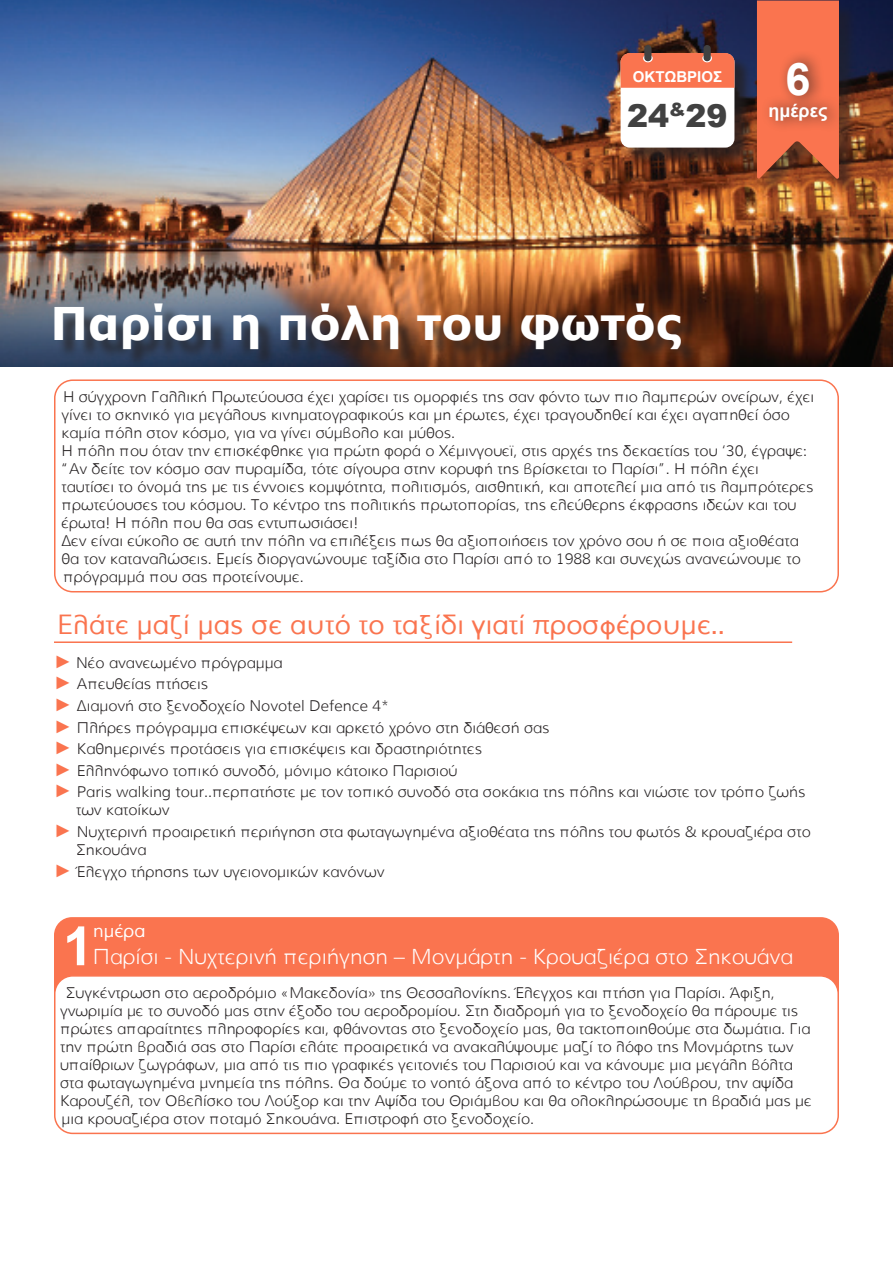
<style>
.page{position:relative;width:893px;height:1263px;background:#fff}
.page>*{position:absolute;margin:0;border:0;box-sizing:border-box;transform-origin:0 0}
.t1{font:700 54px "Arial";color:#fff}
.t2{font:700 45px "Verdana";color:#fff}
.t3{font:700 45px "Arial";color:#fff}
.t4{font:900 31.5px "Arial";color:#414141}
.t5{font:27px "Aka Acid GR Muli Medium";color:#fa744f}
.t6{font:21px "Aka Acid GR Muli Light";color:#fff}
.t7{font:700 18px "Arial";color:#fff}
.t8{font:18px "Aka Acid GR Muli Medium";color:#fff}
.t9{font:15px/18px "Aka Acid GR Muli Light";color:#231f20}
.t10{font:700 15px "Arial";color:#fff}
.s1{font-family:"Arial";font-size:18px;color:#fa744f}
</style>
<div class="page">
<div style="left:54px;top:379px;width:785px;height:213px;border:2px solid #fa744f;border-radius:18px"></div>
<img style="left:0;top:0;width:893px;height:367px">
<div style="left:57px;top:306px;width:642px;height:62px;background:#231f20;opacity:.75"></div>
<div style="left:623px;top:48px;width:130px;height:118px;background:#231f20;opacity:.75"></div>
<div style="left:621px;top:53px;width:113px;height:95px;background:#fff;border-radius:9px"></div>
<div style="left:621px;top:53px;width:113px;height:35px;background:#fa744f"></div>
<div style="left:702px;top:54px;width:10px;height:8px;background:#fef1ee;border-radius:50%"></div>
<svg style="left:643px;top:54px;width:10px;height:8px"></svg>
<div style="left:704px;top:46px;width:6px;height:15px;background:#414141;border-radius:3px"></div>
<div style="left:703px;top:45px;width:8px;height:16px;border:2px solid #414141;border-radius:3px"></div>
<div style="left:645px;top:46px;width:6px;height:15px;background:#414141;border-radius:3px"></div>
<div style="left:644px;top:45px;width:7px;height:16px;border:2px solid #414141;border-radius:3px"></div>
<div style="left:759px;top:3px;width:99px;height:194px;background:#231f20;opacity:.5"></div>
<svg style="left:757px;top:1px;width:82px;height:178px;background:#e16946"></svg>
<div style="left:761px;top:50px;width:83px;height:83px;background:#231f20;opacity:.75"></div>
<div style="left:54px;top:917px;width:785px;height:97px;background:#fa744f;border-radius:18px"></div>
<div style="left:55px;top:976px;width:783px;height:157px;background:#fff;border-radius:18px"></div>
<div style="left:54px;top:975px;width:785px;height:159px;border:2px solid #fa744f;border-radius:18px"></div>
<hr style="left:54px;top:641px;width:738px;height:2px;background:#fa744f">
<p class="t10" style="left:633px;top:66px;width:91px">ΟΚΤΩΒΡΙΟΣ</p>
<p class="t3" style="left:785px;top:48px;width:27px">6</p>
<p class="t7" style="left:768px;top:98px;width:61px">ημέρες</p>
<p class="t4" style="left:627px;top:93px;width:102px">24<sup>&amp;</sup>29</p>
<p class="t2" style="left:50px;top:292px;width:632px">Παρίσι η πόλη του φωτός</p>
<p class="t9" style="left:62px;top:388px;width:754px">Η σύγχρονη Γαλλική Πρωτεύουσα έχει χαρίσει τις ομορφιές της σαν φόντο των πιο λαμπερών ονείρων, έχει γίνει το σκηνικό για μεγάλους κινηματογραφικούς και μη έρωτες, έχει τραγουδηθεί και έχει αγαπηθεί όσο καμία πόλη στον κόσμο, για να γίνει σύμβολο και μύθος.</p>
<p class="t9" style="left:62px;top:442px;width:754px">Η πόλη που όταν την επισκέφθηκε για πρώτη φορά ο Χέμινγουεϊ, στις αρχές της δεκαετίας του ‘30, έγραψε: “Αν δείτε τον κόσμο σαν πυραμίδα, τότε σίγουρα στην κορυφή της βρίσκεται το Παρίσι”. Η πόλη έχει ταυτίσει το όνομά της με τις έννοιες κομψότητα, πολιτισμός, αισθητική, και αποτελεί μια από τις λαμπρότερες πρωτεύουσες του κόσμου. Το κέντρο της πολιτικής πρωτοπορίας, της ελεύθερης έκφρασης ιδεών και του έρωτα! Η πόλη που θα σας εντυπωσιάσει!</p>
<p class="t9" style="left:62px;top:532px;width:741px">Δεν είναι εύκολο σε αυτή την πόλη να επιλέξεις πως θα αξιοποιήσεις τον χρόνο σου ή σε ποια αξιοθέατα θα τον καταναλώσεις. Εμείς διοργανώνουμε ταξίδια στο Παρίσι από το 1988 και συνεχώς ανανεώνουμε το πρόγραμμά που σας προτείνουμε.</p>
<p class="t5" style="left:57px;top:608px;width:670px">Ελάτε μαζί μας σε αυτό το ταξίδι γιατί προσφέρουμε..</p>
<p class="t9" style="left:54px;top:653px;width:230px"><span class="s1">►</span> Νέο ανανεωμένο πρόγραμμα</p>
<p class="t9" style="left:54px;top:675px;width:156px"><span class="s1">►</span> Απευθείας πτήσεις</p>
<p class="t9" style="left:54px;top:697px;width:336px"><span class="s1">►</span> Διαμονή στο ξενοδοχείο Novotel Defence 4*</p>
<p class="t9" style="left:54px;top:718px;width:497px"><span class="s1">►</span> Πλήρες πρόγραμμα επισκέψεων και αρκετό χρόνο στη διάθεσή σας</p>
<p class="t9" style="left:54px;top:740px;width:430px"><span class="s1">►</span> Καθημερινές προτάσεις για επισκέψεις και δραστηριότητες</p>
<p class="t9" style="left:54px;top:761px;width:405px"><span class="s1">►</span> Ελληνόφωνο τοπικό συνοδό, μόνιμο κάτοικο Παρισιού</p>
<p class="t9" style="left:76px;top:783px;width:731px;text-indent:-22px"><span class="s1">►</span> Paris walking tour..περπατήστε με τον τοπικό συνοδό στα σοκάκια της πόλης και νιώστε τον τρόπο ζωής των κατοίκων</p>
<p class="t9" style="left:76px;top:823px;width:736px;text-indent:-22px"><span class="s1">►</span> Νυχτερινή προαιρετική περιήγηση στα φωταγωγημένα αξιοθέατα της πόλης του φωτός &amp; κρουαζιέρα στο<br>Σηκουάνα</p>
<p class="t9" style="left:54px;top:862px;width:332px"><span class="s1">►</span> Έλεγχο τήρησης των υγειονομικών κανόνων</p>
<p class="t1" style="left:63px;top:908px;width:32px">1</p>
<p class="t8" style="left:93px;top:919px;width:54px">ημέρα</p>
<p class="t6" style="left:93px;top:944px;width:702px">Παρίσι - Νυχτερινή περιήγηση – Μονμάρτη - Κρουαζιέρα στο Σηκουάνα</p>
<p class="t9" style="left:60px;top:983px;width:753px;text-indent:6px">Συγκέντρωση στο αεροδρόμιο «Μακεδονία» της Θεσσαλονίκης. Έλεγχος και πτήση για Παρίσι. Άφιξη, γνωριμία με το συνοδό μας στην έξοδο του αεροδρομίου. Στη διαδρομή για το ξενοδοχείο θα πάρουμε τις πρώτες απαραίτητες πληροφορίες και, φθάνοντας στο ξενοδοχείο μας, θα τακτοποιηθούμε στα δωμάτια. Για την πρώτη βραδιά σας στο Παρίσι ελάτε προαιρετικά να ανακαλύψουμε μαζί το λόφο της Μονμάρτης των υπαίθριων ζωγράφων, μια από τις πιο γραφικές γειτονιές του Παρισιού και να κάνουμε μια μεγάλη βόλτα στα φωταγωγημένα μνημεία της πόλης. Θα δούμε το νοητό άξονα από το κέντρο του Λούβρου, την αψίδα Καρουζέλ, τον Οβελίσκο του Λούξορ και την Αψίδα του Θριάμβου και θα ολοκληρώσουμε τη βραδιά μας με μια κρουαζιέρα στον ποταμό Σηκουάνα. Επιστροφή στο ξενοδοχείο.</p>
</div>
